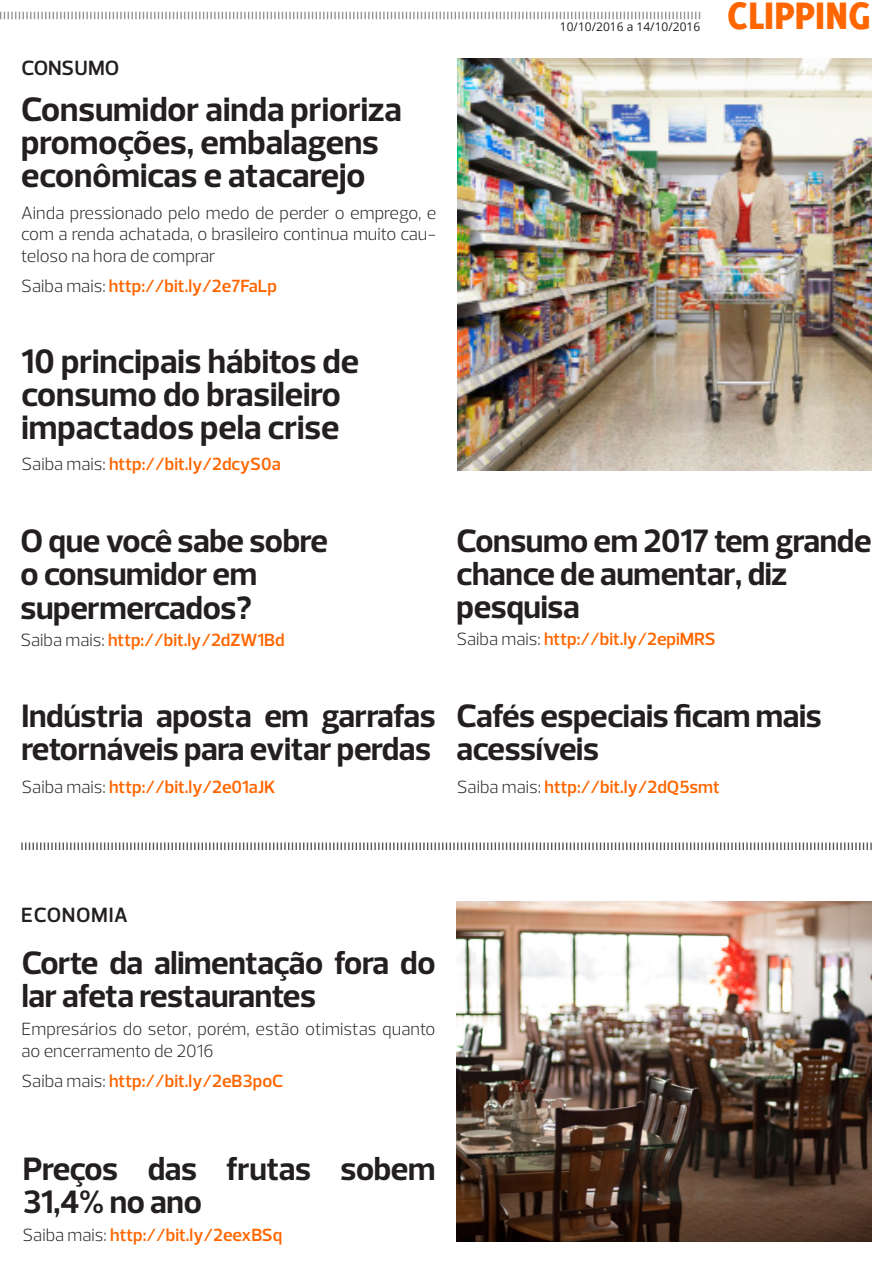
<style>
.page{position:relative;width:893px;height:1263px;background:#fff}
.page>*{position:absolute;margin:0;border:0;box-sizing:border-box;transform-origin:0 0}
.t1{font:800 42px "Delicious";color:#f60}
.t2{font:700 34.5px/33px "Prelo";color:#231f20}
.t3{font:700 33px/33px "Prelo";letter-spacing:-.01em;color:#231f20}
.t4{font:600 21px "Prelo";letter-spacing:.03em;color:#231f20}
.t5{font:600 21px "Prelo";letter-spacing:.01em;color:#231f20}
.t6{font:600 18px "Prelo";color:#f60}
.t7{font:300 18px/21.6px "Prelo";color:#231f20;text-align:justify}
.t8{font:12px "Open Sans";color:#231f20}
.s1{font-weight:300;color:#231f20}
</style>
<div class="page">
<svg style="left:0;top:12px;width:700px;height:8px"></svg>
<svg style="left:21px;top:842px;width:851px;height:8px"></svg>
<img style="left:457px;top:59px;width:415px;height:411px">
<img style="left:456px;top:901px;width:416px;height:341px">
<p class="t5" style="left:21px;top:55px;width:99px">CONSUMO</p>
<p class="t2" style="left:21px;top:93px;width:382px">Consumidor ainda prioriza promoções, embalagens econômicas e atacarejo</p>
<p class="t7" style="left:21px;top:202px;width:417px">Ainda pressionado pelo medo de perder o emprego, e com a renda achatada, o brasileiro continua muito cau&shy;teloso na hora de comprar</p>
<p class="t6" style="left:21px;top:275px;width:257px"><span class="s1">Saiba mais:</span> http://bit.ly/2e7FaLp</p>
<p class="t2" style="left:21px;top:345px;width:339px">10 principais hábitos de consumo do brasileiro impactados pela crise</p>
<p class="t6" style="left:21px;top:453px;width:261px"><span class="s1">Saiba mais:</span> http://bit.ly/2dcyS0a</p>
<p class="t8" style="left:560px;top:18px;width:142px">10/10/2016 a 14/10/2016</p>
<p class="t1" style="left:727px;top:-9px;width:145px">CLIPPING</p>
<p class="t3" style="left:21px;top:525px;width:309px">O que você sabe sobre o consumidor em supermercados?</p>
<p class="t6" style="left:20px;top:629px;width:266px"><span class="s1">Saiba mais:</span> http://bit.ly/2dZW1Bd</p>
<p class="t3" style="left:21px;top:699px;width:416px">Indústria aposta em garrafas retornáveis para evitar perdas</p>
<p class="t6" style="left:21px;top:775px;width:256px"><span class="s1">Saiba mais:</span> http://bit.ly/2e01aJK</p>
<p class="t3" style="left:457px;top:525px;width:416px">Consumo em 2017 tem grande chance de aumentar, diz pesquisa</p>
<p class="t6" style="left:456px;top:628px;width:261px"><span class="s1">Saiba mais:</span> http://bit.ly/2epiMRS</p>
<p class="t3" style="left:457px;top:699px;width:367px">Cafés especiais ficam mais acessíveis</p>
<p class="t6" style="left:457px;top:775px;width:265px"><span class="s1">Saiba mais:</span> http://bit.ly/2dQ5smt</p>
<p class="t4" style="left:21px;top:902px;width:108px">ECONOMIA</p>
<p class="t3" style="left:22px;top:946px;width:415px">Corte da alimentação fora do lar afeta restaurantes</p>
<p class="t7" style="left:21px;top:1018px;width:416px">Empresários do setor, porém, estão otimistas quanto ao encerramento de 2016</p>
<p class="t6" style="left:21px;top:1070px;width:263px"><span class="s1">Saiba mais:</span> http://bit.ly/2eB3poC</p>
<p class="t3" style="left:23px;top:1152px;width:414px">Preços das frutas sobem<br>31,4% no ano</p>
<p class="t6" style="left:22px;top:1224px;width:261px"><span class="s1">Saiba mais:</span> http://bit.ly/2eexBSq</p>
</div>
